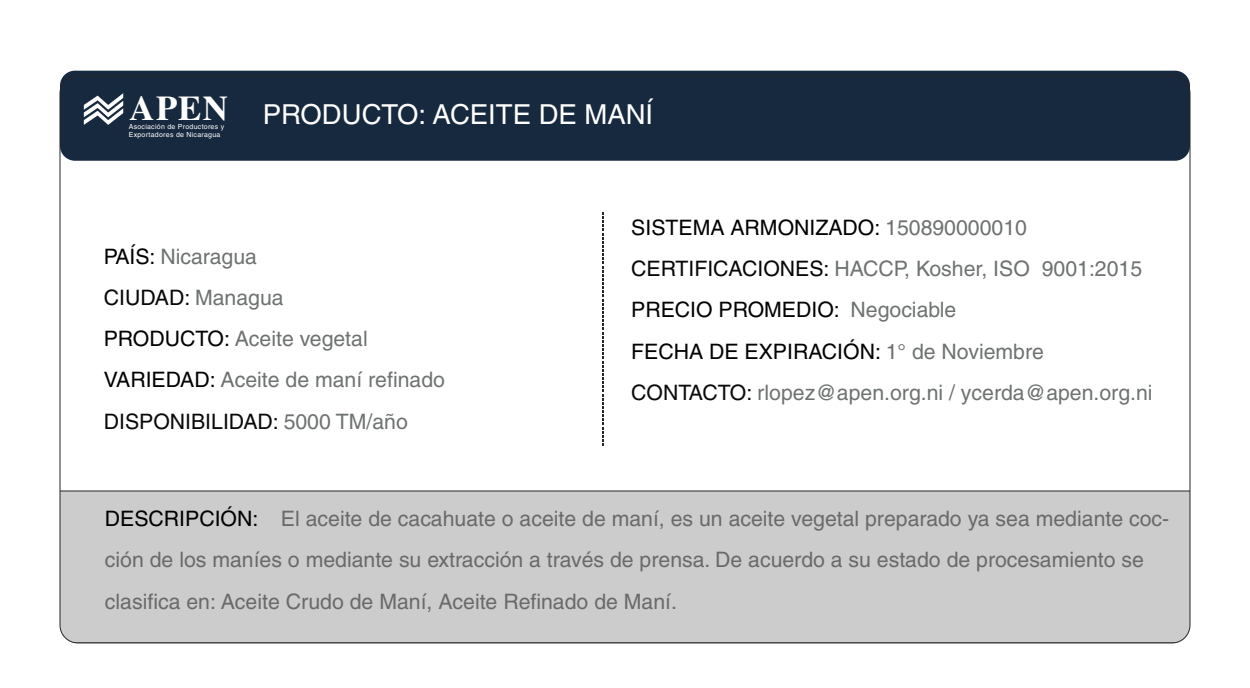
<style>
.page{position:relative;width:1250px;height:688px;background:#fff}
.page>*{position:absolute;margin:0;border:0;box-sizing:border-box;transform-origin:0 0}
.t1{font:500 35.38px "Nimbus Rom No 9 L";color:#fff}
.t2{font:27.5px "Helvetica";color:#fff}
.t3{font:21.25px/41.2px "Helvetica";color:#6f7272}
.t4{font:21.25px/41.2px "Helvetica";color:#6a6a6a}
.t5{font:7px "Helvetica";letter-spacing:.04em;color:#fff}
.s1{color:#000}
.s2{color:#070707}
.s3{color:#020202}
.s4{color:#0a0a0a}
</style>
<div class="page">
<div style="left:60px;top:71px;width:1130px;height:90px;background:#17293f;border-radius:15px"></div>
<div style="left:60px;top:490px;width:1130px;height:152px;background:#ccc"></div>
<svg style="left:602px;top:212px;width:2px;height:233px"></svg>
<svg style="left:84px;top:93px;width:39px;height:32px"></svg>
<h1 class="t1" style="left:129px;top:83px;width:101px">APEN</h1>
<p class="t5" style="left:129px;top:131px;width:93px">Exportadores de Nicaragua</p>
<p class="t5" style="left:129px;top:122px;width:97px">Asociación de Productores y</p>
<p class="t2" style="left:263px;top:98px;width:392px">PRODUCTO: ACEITE DE MANÍ</p>
<p class="t3" style="left:104px;top:235px;width:343px"><span class="s1">PAÍS:</span> Nicaragua<br><span class="s2">CIUDAD:</span> Managua<br><span class="s3">PRODUCTO:</span> Aceite vegetal<br><span class="s3">VARIEDAD:</span> Aceite de maní refinado<br><span class="s4">DISPONIBILIDAD:</span> 5000 TM/año</p>
<p class="t3" style="left:631px;top:206px;width:523px"><span class="s1">SISTEMA ARMONIZADO:</span> 150890000010<br><span class="s2">CERTIFICACIONES:</span> HACCP, Kosher, ISO 9001:2015<br><span class="s3">PRECIO PROMEDIO:</span> Negociable<br><span class="s3">FECHA DE EXPIRACIÓN:</span> 1° de Noviembre <span class="s4">CONTACTO:</span> rlopez@apen.org.ni / ycerda@apen.org.ni</p>
<p class="t4" style="left:105px;top:498px;width:1066px"><span class="s1">DESCRIPCIÓN:</span> El aceite de cacahuate o aceite de maní, es un aceite vegetal preparado ya sea mediante coc&shy;ción de los maníes o mediante su extracción a través de prensa. De acuerdo a su estado de procesamiento se clasifica en: Aceite Crudo de Maní, Aceite Refinado de Maní.</p>
</div>
